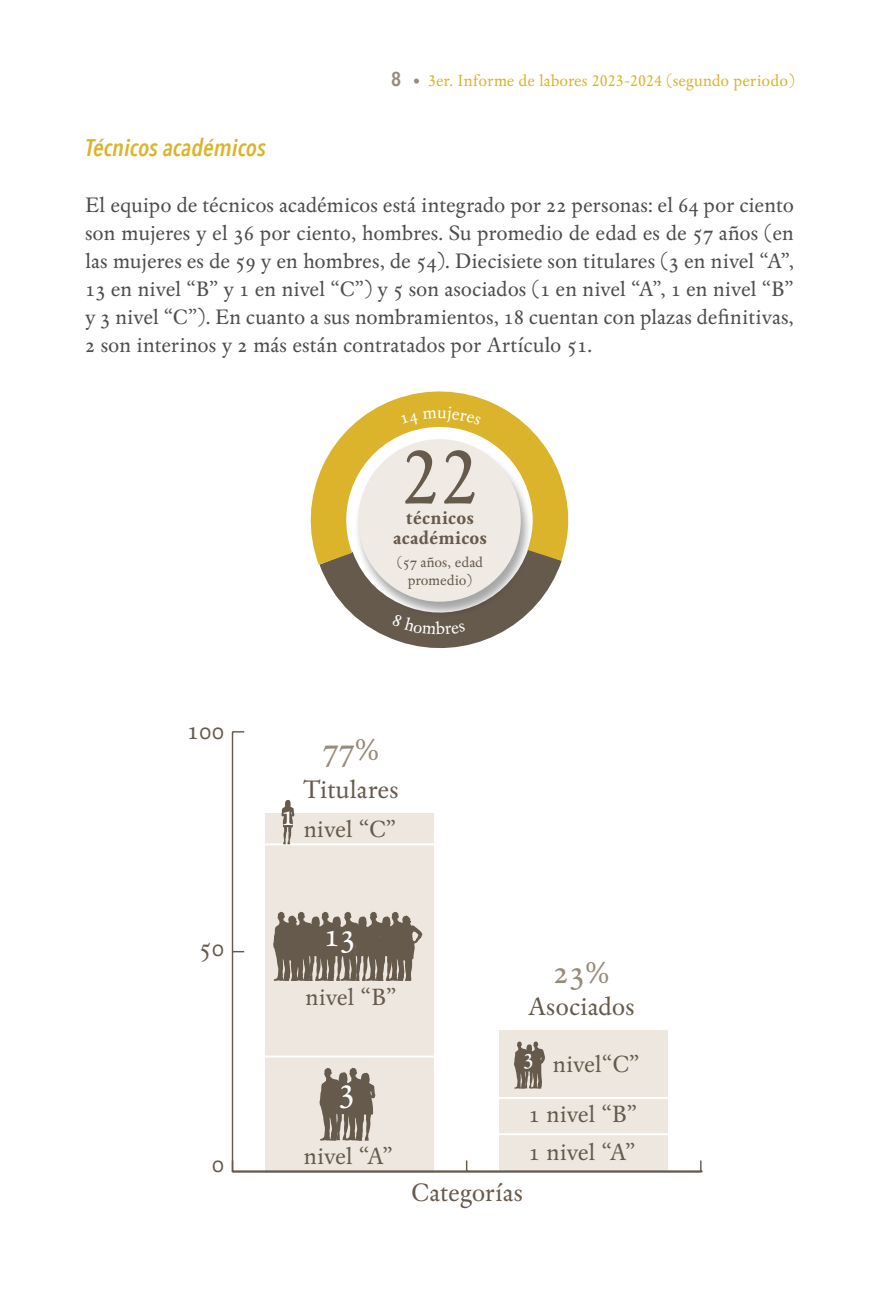
<style>
.page{position:relative;width:879px;height:1304px;background:#fff}
.page>*{position:absolute;margin:0;border:0;box-sizing:border-box;transform-origin:0 0}
.t1{font:83px "Espinosa Nova";color:#665a4d}
.t2{font:36px "Espinosa Nova";color:#fff}
.t3{font:34.2px "Espinosa Nova";color:#978b7b}
.t4{font:34.2px "Espinosa Nova";color:#fff}
.t5{font:30.6px "Espinosa Nova";color:#fff}
.t6{font:26.6px "Espinosa Nova";color:#665a4d}
.t7{font:24.8px "Espinosa Nova";letter-spacing:-.025em;color:#665a4d}
.t8{font:italic 600 24px "Avenir Next Condensed";color:#dbb42b}
.t9{font:23.4px "Espinosa Nova";color:#fff}
.t10{font:22px/28px "Espinosa Nova";color:#4d4d4f;text-align:justify}
.t11{font:700 19.6px/19.6px "Espinosa Nova";color:#665a4d;text-align:center}
.t12{font:17px "Espinosa Nova";color:#dbb42b}
.t13{font:15px/18px "Espinosa Nova";color:#665a4d;text-align:center}
.s1{font-family:"Avenir Next Condensed";font-weight:600;font-size:20px;color:#978b7b}
.s2{font-family:"Avenir Next Condensed";font-weight:700;font-size:14px;color:#978b7b}
</style>
<div class="page">
<svg style="left:314px;top:391px;width:254px;height:119px"></svg>
<div style="left:354px;top:439px;width:179px;height:180px;background:#000;opacity:.35"></div>
<div style="left:358px;top:439px;width:163px;height:163px;background:#efeae3;border-radius:50%"></div>
<div style="left:265px;top:813px;width:169px;height:359px;background:#ede7df"></div>
<div style="left:499px;top:1030px;width:169px;height:141px;background:#ede7df"></div>
<hr style="left:265px;top:843px;width:169px;height:2px;background:#fff">
<hr style="left:498px;top:1133px;width:170px;height:2px;background:#fff">
<hr style="left:498px;top:1097px;width:170px;height:2px;background:#fff">
<hr style="left:265px;top:1056px;width:169px;height:1px;background:#fff">
<svg style="left:319px;top:1068px;width:56px;height:73px"></svg>
<svg style="left:514px;top:1041px;width:31px;height:48px"></svg>
<svg style="left:273px;top:912px;width:149px;height:69px"></svg>
<hr style="left:232px;top:1171px;width:470px;height:1px;background:#665a4d">
<hr style="left:232px;top:732px;width:1px;height:439px;background:#665a4d">
<svg style="left:232px;top:731px;width:12px;height:2px"></svg>
<svg style="left:281px;top:800px;width:13px;height:44px"></svg>
<svg style="left:310px;top:510px;width:259px;height:134px"></svg>
<div style="left:401px;top:407px;width:80px;height:19px;background:#dbb42b"></div>
<p class="t8" style="left:85px;top:133px;width:182px">Técnicos académicos</p>
<p class="t12" style="left:391px;top:71px;width:405px"><span class="s1">8</span> <span class="s2">•</span> 3er. Informe de labores 2023-2024 (segundo periodo)</p>
<p class="t10" style="left:85px;top:192px;width:710px">El equipo de técnicos académicos está integrado por 22 personas: el 64 por ciento son mujeres y el 36 por ciento, hombres. Su promedio de edad es de 57 años (en las mujeres es de 59 y en hombres, de 54). Diecisiete son titulares (3 en nivel “A”, 13 en nivel “B” y 1 en nivel “C”) y 5 son asociados (1 en nivel “A”, 1 en nivel “B” y 3 nivel “C”). En cuanto a sus nombramientos, 18 cuentan con plazas definitivas, 2 son interinos y 2 más están contratados por Artículo 51.</p>
<p class="t6" style="left:187px;top:716px;width:39px">100</p>
<p class="t6" style="left:199px;top:932px;width:27px">50</p>
<p class="t6" style="left:212px;top:1149px;width:14px">0</p>
<h1 class="t1" style="left:401px;top:430px;width:79px">22</h1>
<p class="t11" style="left:393px;top:509px;width:95px">técnicos académicos</p>
<p class="t13" style="left:397px;top:553px;width:88px">(57 años, edad promedio)</p>
<h3 class="t5" style="left:281px;top:798px;width:16px">1</h3>
<h3 class="t3" style="left:322px;top:730px;width:58px">77%</h3>
<p class="t6" style="left:303px;top:775px;width:97px">Titulares</p>
<p class="t7" style="left:303px;top:815px;width:94px">nivel “C”</p>
<h3 class="t4" style="left:324px;top:916px;width:34px">13</h3>
<p class="t7" style="left:305px;top:983px;width:93px">nivel “B”</p>
<h2 class="t2" style="left:338px;top:1069px;width:18px">3</h2>
<p class="t7" style="left:303px;top:1142px;width:91px">nivel “A”</p>
<h3 class="t3" style="left:553px;top:953px;width:58px">23%</h3>
<p class="t6" style="left:528px;top:991px;width:108px">Asociados</p>
<p class="t9" style="left:523px;top:1043px;width:13px">3</p>
<p class="t7" style="left:552px;top:1050px;width:89px">nivel“C”</p>
<p class="t7" style="left:528px;top:1100px;width:110px">1 nivel “B”</p>
<p class="t7" style="left:528px;top:1138px;width:108px">1 nivel “A”</p>
<p class="t6" style="left:411px;top:1177px;width:113px">Categorías</p>
</div>
